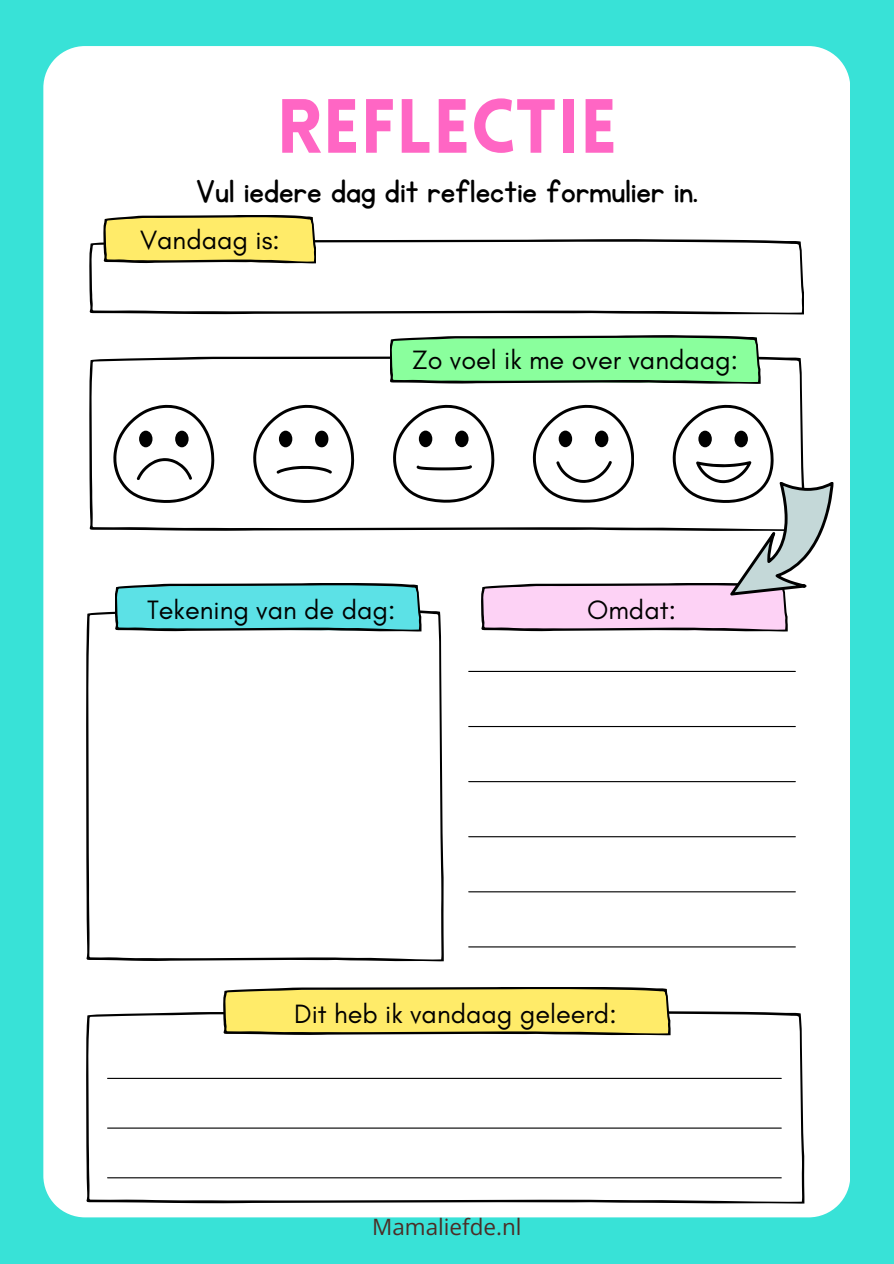
<style>
.page{position:relative;width:894px;height:1264px;background:#fff}
.page>*{position:absolute;margin:0;border:0;box-sizing:border-box;transform-origin:0 0}
.t1{font:900 75px "Lovelo";color:#ff66c4}
.t2{font:37.5px "KG Primary Penmanship";color:#000}
.t3{font:27px "Glacial Indifference";color:#000}
.t4{font:22.5px "Open Sans";color:#4c2d26}
</style>
<div class="page">
<div style="left:0;top:0;width:893px;height:1263px;background:#38e2d7"></div>
<div style="left:43px;top:46px;width:807px;height:1171px;background:#fff"></div>
<svg style="left:89px;top:239px;width:715px;height:75px;background:#eee"></svg>
<svg style="left:103px;top:215px;width:213px;height:48px;background:#e1d062"></svg>
<svg style="left:89px;top:356px;width:715px;height:175px;background:#eee"></svg>
<svg style="left:389px;top:335px;width:371px;height:49px;background:#80e390"></svg>
<div style="left:86px;top:609px;width:358px;height:352px;background:#fff"></div>
<div style="left:86px;top:1011px;width:718px;height:192px;background:#fff"></div>
<svg style="left:223px;top:986px;width:447px;height:49px;background:#e4d365"></svg>
<hr style="left:108px;top:1077px;width:673px;height:1px;background:#000">
<hr style="left:108px;top:1127px;width:673px;height:1px;background:#000">
<hr style="left:108px;top:1177px;width:673px;height:1px;background:#000">
<div style="left:455px;top:631px;width:349px;height:330px;background:#fff"></div>
<hr style="left:468px;top:671px;width:327px;height:1px;background:#000">
<hr style="left:468px;top:726px;width:327px;height:1px;background:#000">
<hr style="left:468px;top:781px;width:327px;height:1px;background:#000">
<hr style="left:468px;top:836px;width:327px;height:1px;background:#000">
<hr style="left:468px;top:891px;width:327px;height:1px;background:#000">
<hr style="left:468px;top:946px;width:327px;height:1px;background:#000">
<svg style="left:113px;top:404px;width:720px;height:227px;background:#dfe7e9"></svg>
<h2 class="t1" style="left:276px;top:96px;width:342px">REFLECTIE</h2>
<h1 class="t2" style="left:196px;top:172px;width:503px">Vul iedere dag dit reflectie formulier in.</h1>
<h3 class="t3" style="left:140px;top:223px;width:141px">Vandaag is:</h3>
<p class="t3" style="left:412px;top:343px;width:327px">Zo voel ik me over vandaag:</p>
<p class="t3" style="left:147px;top:593px;width:250px">Tekening van de dag:</p>
<p class="t3" style="left:587px;top:593px;width:90px">Omdat:</p>
<p class="t3" style="left:294px;top:996px;width:324px">Dit heb ik vandaag geleerd:</p>
<h3 class="t4" style="left:372px;top:1211px;width:151px">Mamaliefde.nl</h3>
</div>
